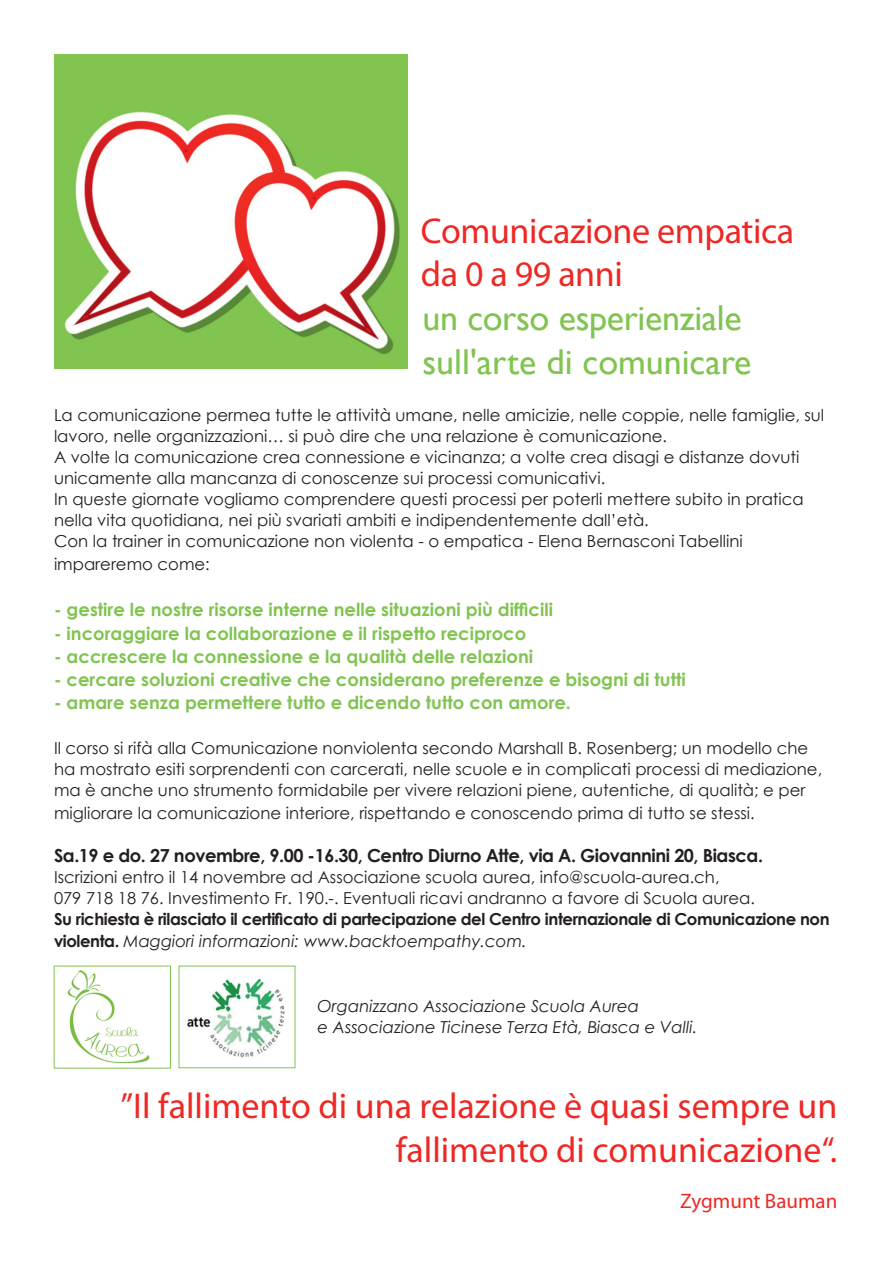
<style>
.page{position:relative;width:893px;height:1263px;background:#fff}
.page>*{position:absolute;margin:0;border:0;box-sizing:border-box;transform-origin:0 0}
.t1{font:36px/43.2px "Myriad Pro";color:#ee2824}
.t2{font:36px/43.2px "Gill Sans";letter-spacing:-.01em;color:#81c451}
.t3{font:21px "Myriad Pro";color:#ee2824}
.t4{font:700 18px "Century Gothic";color:#81c451}
.t5{font:700 18px "Century Gothic";letter-spacing:-.025em;color:#231f20}
.t6{font:16.5px/21px "Century Gothic";color:#231f20}
.t7{font:700 16.5px/21.6px "Century Gothic";letter-spacing:-.025em;color:#231f20}
.t8{font:italic 16.5px/21px "Century Gothic";color:#231f20}
.s1{font-weight:400;font-style:italic}
</style>
<div class="page">
<img style="left:54px;top:54px;width:354px;height:315px">
<img style="left:187px;top:978px;width:98px;height:80px">
<img style="left:67px;top:971px;width:83px;height:93px">
<h1 class="t1" style="left:421px;top:209px;width:375px">Comunicazione empatica da 0 a 99 anni</h1>
<h1 class="t2" style="left:422px;top:297px;width:331px">un corso esperienziale sull'arte di comunicare</h1>
<p class="t6" style="left:54px;top:404px;width:772px">La comunicazione permea tutte le attività umane, nelle amicizie, nelle coppie, nelle famiglie, sul lavoro, nelle organizzazioni… si può dire che una relazione è comunicazione.<br>A volte la comunicazione crea connessione e vicinanza; a volte crea disagi e distanze dovuti unicamente alla mancanza di conoscenze sui processi comunicativi.<br>In queste giornate vogliamo comprendere questi processi per poterli mettere subito in pratica nella vita quotidiana, nei più svariati ambiti e indipendentemente dall’età.<br>Con la trainer in comunicazione non violenta - o empatica - Elena Bernasconi Tabellini</p>
<p class="t6" style="left:54px;top:553px;width:157px">impareremo come:</p>
<p class="t4" style="left:54px;top:596px;width:500px">- gestire le nostre risorse interne nelle situazioni più difficili</p>
<p class="t4" style="left:54px;top:619px;width:474px">- incoraggiare la collaborazione e il rispetto reciproco</p>
<p class="t4" style="left:54px;top:643px;width:481px">- accrescere la connessione e la qualità delle relazioni</p>
<p class="t4" style="left:54px;top:666px;width:633px">- cercare soluzioni creative che considerano preferenze e bisogni di tutti</p>
<p class="t4" style="left:54px;top:689px;width:518px">- amare senza permettere tutto e dicendo tutto con amore.</p>
<p class="t6" style="left:54px;top:737px;width:770px">Il corso si rifà alla Comunicazione nonviolenta secondo Marshall B. Rosenberg; un modello che ha mostrato esiti sorprendenti con carcerati, nelle scuole e in complicati processi di mediazione, ma è anche uno strumento formidabile per vivere relazioni piene, autentiche, di qualità; e per</p>
<p class="t6" style="left:54px;top:802px;width:702px">migliorare la comunicazione interiore, rispettando e conoscendo prima di tutto se stessi.</p>
<p class="t5" style="left:54px;top:842px;width:711px">Sa.19 e do. 27 novembre, 9.00 -16.30, Centro Diurno Atte, via A. Giovannini 20, Biasca.</p>
<p class="t6" style="left:54px;top:866px;width:703px">Iscrizioni entro il 14 novembre ad Associazione scuola aurea, info@scuola-aurea.ch,<br>079 718 18 76. Investimento Fr. 190.-. Eventuali ricavi andranno a favore di Scuola aurea.</p>
<p class="t7" style="left:54px;top:908px;width:777px">Su richiesta è rilasciato il certificato di partecipazione del Centro internazionale di Comunicazione non violenta. <span class="s1">Maggiori informazioni: www.backtoempathy.com.</span></p>
<p class="t8" style="left:318px;top:995px;width:381px">Organizzano Associazione Scuola Aurea<br>e Associazione Ticinese Terza Età, Biasca e Valli.</p>
<h1 class="t1" style="left:120px;top:1084px;width:718px;text-align:right">”Il fallimento di una relazione è quasi sempre un fallimento di comunicazione“.</h1>
<p class="t3" style="left:680px;top:1188px;width:159px">Zygmunt Bauman</p>
</div>
